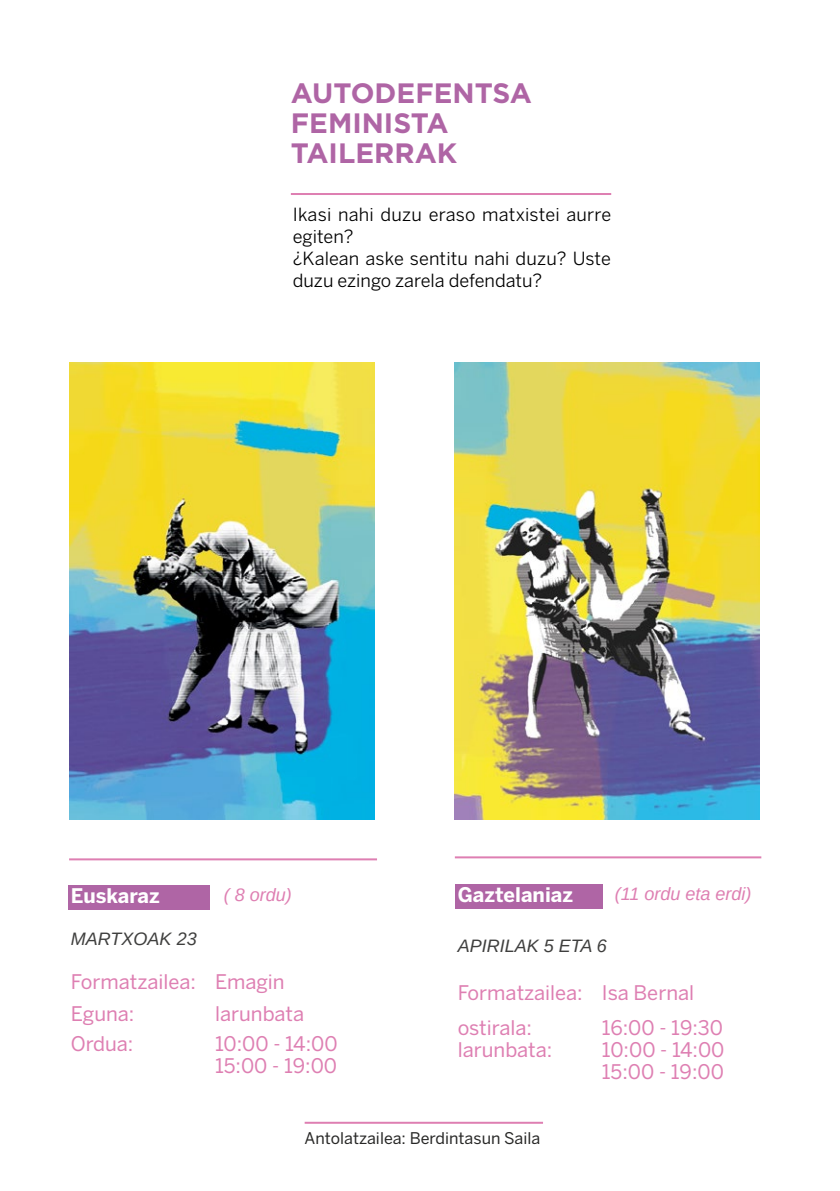
<style>
.page{position:relative;width:840px;height:1191px;background:#fff}
.page>*{position:absolute;margin:0;border:0;box-sizing:border-box;transform-origin:0 0}
.t1{font:700 28px/30px "Gotham";color:#af65a5}
.t2{font:20px/22px "Benton Sans";color:#de7fb2}
.t3{font:700 20px "Benton Sans";color:#fff}
.t4{font:18px/22px "Benton Sans";color:#000}
.t5{font:italic 18px "Liberation Sans";color:#3f3f3e}
.t6{font:italic 18px "Liberation Sans";color:#de7fb2}
.t7{font:16px "Benton Sans";color:#282827}
</style>
<div class="page">
<hr style="left:291px;top:193px;width:320px;height:2px;background:#de7fb2">
<hr style="left:304px;top:1121px;width:238px;height:2px;background:#de7fb2">
<hr style="left:69px;top:858px;width:308px;height:2px;background:#de7fb2">
<hr style="left:454px;top:856px;width:306px;height:2px;background:#de7fb2">
<div style="left:68px;top:885px;width:142px;height:25px;background:#af65a5"></div>
<div style="left:455px;top:884px;width:147px;height:24px;background:#af65a5"></div>
<img style="left:69px;top:362px;width:305px;height:458px">
<img style="left:454px;top:362px;width:305px;height:458px">
<h1 class="t1" style="left:291px;top:78px;width:242px">AUTODEFENTSA<br>FEMINISTA<br>TAILERRAK</h1>
<p class="t4" style="left:292px;top:203px;width:320px">Ikasi nahi duzu eraso matxistei aurre egiten?<br>¿Kalean aske sentitu nahi duzu? Uste duzu ezingo zarela defendatu?</p>
<p class="t3" style="left:71px;top:884px;width:90px">Euskaraz</p>
<p class="t3" style="left:457px;top:882px;width:117px">Gaztelaniaz</p>
<p class="t6" style="left:224px;top:882px;width:70px">( 8 ordu)</p>
<p class="t6" style="left:614px;top:881px;width:138px">(11 ordu eta erdi)</p>
<p class="t5" style="left:71px;top:927px;width:127px">MARTXOAK 23</p>
<p class="t5" style="left:457px;top:933px;width:151px">APIRILAK 5 ETA 6</p>
<p class="t2" style="left:71px;top:970px;width:215px">Formatzailea: Emagin</p>
<p class="t2" style="left:457px;top:981px;width:238px">Formatzailea: Isa Bernal</p>
<p class="t2" style="left:71px;top:1002px;width:65px">Eguna:</p>
<p class="t2" style="left:215px;top:1002px;width:91px">larunbata</p>
<p class="t2" style="left:71px;top:1032px;width:64px">Ordua:</p>
<p class="t2" style="left:215px;top:1032px;width:124px">10:00 - 14:00<br>15:00 - 19:00</p>
<p class="t2" style="left:457px;top:1016px;width:76px">ostirala:</p>
<p class="t2" style="left:601px;top:1016px;width:123px">16:00 - 19:30</p>
<p class="t2" style="left:457px;top:1038px;width:96px">larunbata:</p>
<p class="t2" style="left:601px;top:1038px;width:124px">10:00 - 14:00<br>15:00 - 19:00</p>
<p class="t7" style="left:304px;top:1128px;width:237px">Antolatzailea: Berdintasun Saila</p>
</div>
